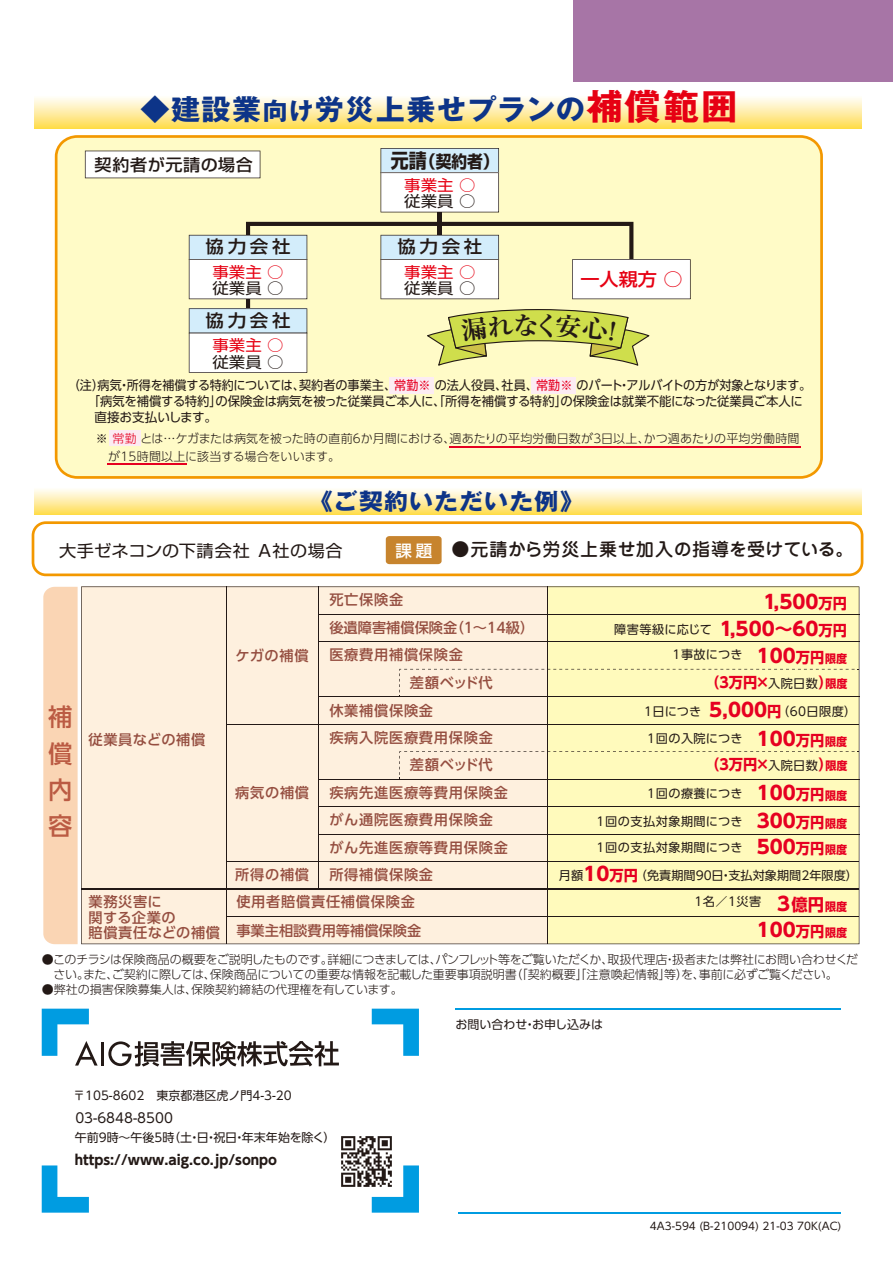
<style>
.page{position:relative;width:893px;height:1263px;background:#fff}
.page>*{position:absolute;margin:0;border:0;box-sizing:border-box;transform-origin:0 0}
.t1{font:700 28.35px "Gothic MB101 Pro";letter-spacing:.05em;color:#0d3488}
.t2{font:500 24.3px/36.5px "UD Shin Go Pro";color:#bb5b43;text-align:justify}
.t3{font:700 22.95px "Gothic MB101 Pro";letter-spacing:.05em;color:#0d3488;scale:1.04 1}
.t4{font:700 18.9px "UD Shin Go Pro";color:#e60021;scale:1.04 1}
.t5{font:500 18px "Jun 34 Pro";letter-spacing:.03em;color:#231916}
.t6{font:500 18px "Shin Go Pro";color:#e60013;scale:1.07 1}
.t7{font:500 17.25px "Shin Go Pro";letter-spacing:.2em;color:#231916;scale:1.07 1}
.t8{font:700 17.25px "Shin Go Pro";color:#231916;scale:.91 1}
.t9{font:16.5px "Shin Go Pro";letter-spacing:.015em;color:#231916;scale:1.04 1}
.t10{font:500 16.5px "Shin Go Pro";letter-spacing:.03em;color:#231916;scale:1.04 1}
.t11{font:15.45px "Shin Go Pro";color:#e60013;scale:1.07 1}
.t12{font:15.45px "Shin Go Pro";color:#231916;scale:1.07 1}
.t13{font:700 14.7px "UD Shin Go Pro";color:#e60021}
.t14{font:500 14.25px/27.5px "UD Shin Go Pro";letter-spacing:.05em;color:#954e40}
.t15{font:500 14.25px/28.7px "UD Shin Go Pro";color:#954e40}
.t16{font:700 13.5px "UD Shin Go Pro";color:#231916}
.t17{font:13.5px "UD Shin Go Pro";color:#231916}
.t18{font:12.75px "UD Shin Go Pro";letter-spacing:-.01em;color:#231916}
.t19{font:12.75px "UD Shin Go Pro";letter-spacing:-.01em;color:#231916;scale:.95 1}
.t20{font:12.15px/25.8px "UD Shin Go Pro";letter-spacing:.04em;color:#231916}
.t21{font:12.15px/25.5px "UD Shin Go Pro";letter-spacing:.02em;color:#231916}
.t22{font:12.15px "UD Shin Go Pro";color:#231916}
.t23{font:300 12px/15px "UD Shin Go Pro";letter-spacing:-.005em;color:#231916}
.t24{font:12px "UD Shin Go Pro";color:#231916}
.t25{font:10.5px "UD Shin Go Pro";color:#231916}
.s1{font-size:24.15px}
.s2{font-size:35.4px;color:#e60013}
.s3{font-size:19.65px}
.s4{color:#e60021}
.s5{font-family:"Shin Go Pro";font-size:16.35px;color:#fff}
.s6{font-size:14.7px}
.s7{font-size:11.55px}
.s8{font-weight:400;font-size:12.15px;color:#231916}
.s9{font-weight:700;font-size:18.9px;color:#e60021}
.s10{font-weight:700;font-size:14.7px;color:#e60021}
.s11{font-weight:700;font-size:16.8px;color:#e60021}
</style>
<div class="page">
<div style="left:574px;top:0;width:319px;height:82px;background:#a775a6"></div>
<img style="left:341px;top:1136px;width:51px;height:51px">
<svg style="left:372px;top:1009px;width:47px;height:47px"></svg>
<svg style="left:372px;top:1165px;width:47px;height:48px"></svg>
<svg style="left:42px;top:1165px;width:47px;height:48px"></svg>
<svg style="left:42px;top:1009px;width:56px;height:56px"></svg>
<hr style="left:101px;top:1042px;width:3px;height:23px;background:#231916">
<svg style="left:108px;top:1041px;width:231px;height:25px"></svg>
<hr style="left:456px;top:1008px;width:385px;height:2px;background:#009ce1">
<hr style="left:459px;top:1212px;width:382px;height:1px;background:#009ce1">
<div style="left:43px;top:587px;width:35px;height:357px;background:#fad5b4"></div>
<svg style="left:34px;top:489px;width:827px;height:26px;background:#ffeca3"></svg>
<div style="left:34px;top:94px;width:827px;height:34px;background:linear-gradient(to bottom,#fff,#ffde58)"></div>
<div style="left:55px;top:135px;width:768px;height:344px;background:#fffbc7"></div>
<hr style="left:438px;top:205px;width:4px;height:32px;background:#231916">
<svg style="left:381px;top:148px;width:118px;height:64px"></svg>
<svg style="left:85px;top:151px;width:175px;height:27px"></svg>
<svg style="left:32px;top:521px;width:831px;height:55px"></svg>
<div style="left:386px;top:536px;width:56px;height:28px;background:#c7842e;border-radius:3px"></div>
<svg style="left:81px;top:586px;width:778px;height:358px;background:#fdf2d0"></svg>
<hr style="left:318px;top:614px;width:541px;height:1px;background:#231916">
<hr style="left:547px;top:587px;width:1px;height:357px;background:#231916">
<hr style="left:226px;top:587px;width:1px;height:357px;background:#231916">
<hr style="left:318px;top:587px;width:1px;height:302px;background:#231916">
<div style="left:389px;top:377px;width:44px;height:17px;background:#fcecf3"></div>
<div style="left:531px;top:377px;width:44px;height:17px;background:#fcecf3"></div>
<div style="left:109px;top:430px;width:32px;height:15px;background:#fcecf3"></div>
<hr style="left:449px;top:446px;width:351px;height:2px;background:#e60021">
<hr style="left:107px;top:463px;width:80px;height:2px;background:#e60021">
<hr style="left:318px;top:641px;width:541px;height:1px;background:#231916">
<svg style="left:399px;top:669px;width:460px;height:27px;background:#fbf3c4"></svg>
<hr style="left:318px;top:696px;width:541px;height:1px;background:#231916">
<hr style="left:226px;top:724px;width:633px;height:1px;background:#231916">
<svg style="left:399px;top:751px;width:460px;height:28px;background:#fbf3c4"></svg>
<hr style="left:318px;top:779px;width:541px;height:1px;background:#231916">
<hr style="left:318px;top:806px;width:541px;height:1px;background:#231916">
<hr style="left:318px;top:834px;width:541px;height:1px;background:#231916">
<hr style="left:226px;top:861px;width:633px;height:1px;background:#231916">
<hr style="left:81px;top:888px;width:778px;height:2px;background:#231916">
<hr style="left:226px;top:916px;width:633px;height:1px;background:#231916">
<svg style="left:189px;top:222px;width:502px;height:151px"></svg>
<h1 class="t1" style="left:140px;top:86px;width:598px">◆建設業<span class="s1">向け</span>労災上乗せプランの<span class="s2">補償範囲</span></h1>
<h3 class="t8" style="left:391px;top:148px;width:120px"><span class="s3">元請</span>（契約者）</h3>
<p class="t11" style="left:404px;top:172px;width:68px">事業主 ○</p>
<p class="t12" style="left:404px;top:189px;width:68px">従業員 ○</p>
<h3 class="t7" style="left:397px;top:233px;width:81px">協力会社</h3>
<p class="t11" style="left:404px;top:259px;width:68px">事業主 ○</p>
<p class="t12" style="left:404px;top:276px;width:68px">従業員 ○</p>
<h3 class="t10" style="left:95px;top:151px;width:154px">契約者が元請の場合</h3>
<h3 class="t7" style="left:206px;top:233px;width:81px">協力会社</h3>
<p class="t11" style="left:213px;top:259px;width:68px">事業主 ○</p>
<p class="t12" style="left:213px;top:276px;width:68px">従業員 ○</p>
<h3 class="t6" style="left:580px;top:264px;width:97px">一人親方 ○</h3>
<h3 class="t7" style="left:206px;top:306px;width:81px">協力会社</h3>
<p class="t11" style="left:213px;top:332px;width:68px">事業主 ○</p>
<p class="t12" style="left:213px;top:349px;width:68px">従業員 ○</p>
<p class="t19" style="left:68px;top:375px;width:784px">（注）病気・所得を補償する特約については、契約者の事業主、<span class="s4">常勤※</span> の法人役員、社員、<span class="s4">常勤※</span> のパート・アルバイトの方が対象となります。</p>
<p class="t18" style="left:88px;top:391px;width:717px">「病気を補償する特約」の保険金は病気を被った従業員ご本人に、「所得を補償する特約」の保険金は就業不能になった従業員ご本人に</p>
<p class="t18" style="left:94px;top:407px;width:124px">直接お支払いします。</p>
<p class="t23" style="left:96px;top:428px;width:705px;line-height:18px">※ <span class="s4">常勤</span> とは…ケガまたは病気を被った時の直前6か月間における、週あたりの平均労働日数が3日以上、かつ週あたりの平均労働時間　が15時間以上に該当する場合をいいます。</p>
<h3 class="t3" style="left:309px;top:482px;width:266px">《ご契約いただいた例》</h3>
<h3 class="t5" style="left:396px;top:535px;width:459px"><span class="s5">課題</span> ●元請から労災上乗せ加入の指導を受けている。</h3>
<h3 class="t9" style="left:59px;top:537px;width:274px">大手ゼネコンの下請会社 Ａ社の場合</h3>
<h2 class="t2" style="left:48px;top:698px;width:25px">補償内容</h2>
<p class="t14" style="left:89px;top:725px;width:118px">従業員などの補償</p>
<p class="t14" style="left:89px;top:893px;width:133px;line-height:15.5px">業務災害に<br>関する企業の<br>賠償責任などの補償</p>
<p class="t14" style="left:329px;top:586px;width:75px">死亡保険金</p>
<p class="t14" style="left:235px;top:642px;width:75px">ケガの補償</p>
<p class="t14" style="left:235px;top:778px;width:76px">病気の補償</p>
<p class="t14" style="left:235px;top:860px;width:76px">所得の補償</p>
<p class="t15" style="left:329px;top:613px;width:206px">後遺障害補償保険金（１～14級）</p>
<p class="t14" style="left:410px;top:640px;width:84px;line-height:28.3px;text-indent:-81px">医療費用補償保険金<br>差額ベッド代</p>
<p class="t14" style="left:329px;top:696px;width:165px">休業補償保険金<br>疾病入院医療費用保険金</p>
<p class="t14" style="left:410px;top:751px;width:84px">差額ベッド代</p>
<p class="t14" style="left:329px;top:778px;width:180px">疾病先進医療等費用保険金がん通院医療費用保険金がん先進医療等費用保険金所得補償保険金</p>
<p class="t15" style="left:236px;top:887px;width:186px">使用者賠償責任補償保険金事業主相談費用等補償保険金</p>
<h3 class="t4" style="left:763px;top:586px;width:82px">1,500<span class="s6">万円</span></h3>
<h3 class="t4" style="left:720px;top:613px;width:124px">1,500～60<span class="s6">万円</span></h3>
<p class="t21" style="left:672px;top:616px;width:71px;text-indent:-58px">障害等級に応じて<br>1事故につき</p>
<h3 class="t4" style="left:757px;top:640px;width:88px">100<span class="s6">万円</span><span class="s7">限度</span></h3>
<p class="t13" style="left:705px;top:671px;width:144px">（3万円×<span class="s8">入院日数</span>）<span class="s7">限度</span></p>
<p class="t21" style="left:644px;top:699px;width:214px">1日につき <span class="s9">5,000</span><span class="s10">円</span>（60日限度）</p>
<p class="t20" style="left:647px;top:725px;width:97px">1回の入院につき</p>
<h3 class="t4" style="left:757px;top:723px;width:88px">100<span class="s6">万円</span><span class="s7">限度</span></h3>
<p class="t13" style="left:705px;top:753px;width:144px">（3万円×<span class="s8">入院日数</span>）<span class="s7">限度</span></p>
<p class="t20" style="left:647px;top:780px;width:201px">1回の療養につき <span class="s9">100</span><span class="s10">万円</span><sub>限度</sub></p>
<p class="t20" style="left:597px;top:808px;width:252px">1回の支払対象期間につき <span class="s9">300</span><span class="s10">万円</span><sub>限度<br></sub>1回の支払対象期間につき <span class="s9">500</span><span class="s10">万円</span><sub>限度</sub></p>
<p class="t22" style="left:559px;top:865px;width:301px">月額<span class="s9">10</span><span class="s10">万円</span>（免責期間90日・支払対象期間2年限度）</p>
<p class="t21" style="left:694px;top:888px;width:154px">1名／1災害 <span class="s9">3</span><span class="s11">億円</span><sub>限度</sub></p>
<h3 class="t4" style="left:757px;top:914px;width:88px">100<span class="s6">万円</span><span class="s7">限度</span></h3>
<p class="t23" style="left:42px;top:952px;width:818px">●このチラシは保険商品の概要をご説明したものです。詳細につきましては、パンフレット等をご覧いただくか、取扱代理店・扱者または弊社にお問い合わせくだ　さい。また、ご契約に際しては、保険商品についての重要な情報を記載した重要事項説明書（「契約概要」「注意喚起情報」等）を、事前に必ずご覧ください。</p>
<p class="t23" style="left:42px;top:982px;width:362px">●弊社の損害保険募集人は、保険契約締結の代理権を有しています。</p>
<p class="t24" style="left:73px;top:1085px;width:232px">〒105-8602　東京都港区虎ノ門4-3-20　</p>
<p class="t17" style="left:75px;top:1106px;width:99px">03-6848-8500</p>
<p class="t24" style="left:75px;top:1128px;width:262px">午前9時～午後5時（土・日・祝日・年末年始を除く）</p>
<p class="t16" style="left:75px;top:1148px;width:204px">https://www.aig.co.jp/sonpo</p>
<p class="t24" style="left:455px;top:1015px;width:149px">お問い合わせ・お申し込みは</p>
<p class="t25" style="left:650px;top:1217px;width:193px">4A3-594 (B-210094) 21-03 70K(AC)</p>
</div>
